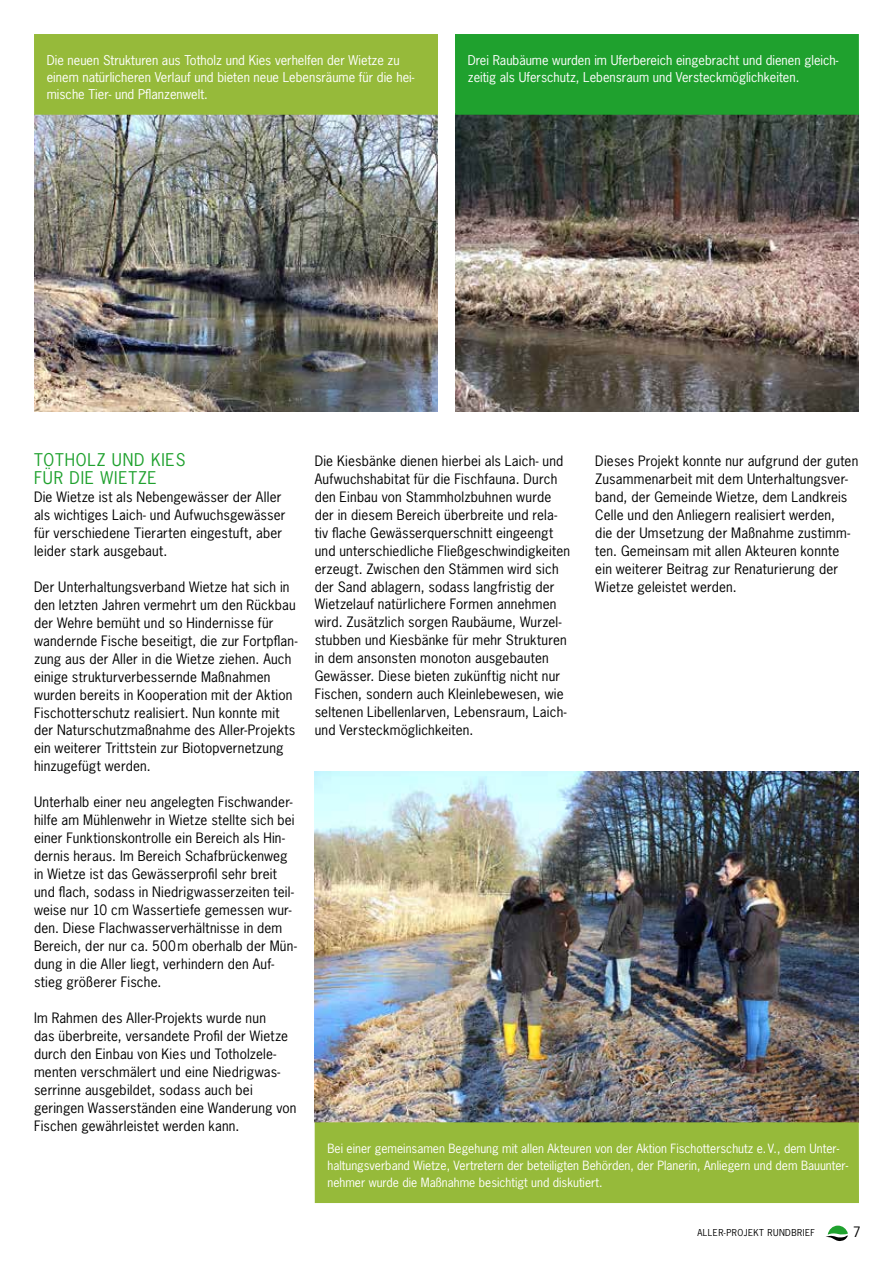
<style>
.page{position:relative;width:893px;height:1263px;background:#fff}
.page>*{position:absolute;margin:0;border:0;box-sizing:border-box;transform-origin:0 0}
.t1{font:16.5px/18px "News Gothic Std";letter-spacing:.05em;color:#1fa12e}
.t2{font:13.5px/18px "News Gothic Std";letter-spacing:.015em;color:#000}
.t3{font:12.75px/17px "News Gothic Std";color:#fff}
.t4{font:12px/17px "News Gothic Std";color:#fff}
.t5{font:9px "News Gothic Std";letter-spacing:.05em;color:#000}
</style>
<div class="page">
<svg style="left:826px;top:1225px;width:22px;height:16px"></svg>
<img style="left:34px;top:115px;width:825px;height:297px">
<div style="left:455px;top:34px;width:404px;height:81px;background:#1fa12e"></div>
<div style="left:34px;top:34px;width:412px;height:81px;background:#96ba3a"></div>
<img style="left:315px;top:771px;width:544px;height:351px">
<div style="left:315px;top:1122px;width:544px;height:81px;background:#96ba3a"></div>
<div style="left:438px;top:26px;width:17px;height:404px;background:#fff"></div>
<p class="t3" style="left:47px;top:52px;width:369px">Die neuen Strukturen aus Totholz und Kies verhelfen der Wietze zu einem natürlicheren Verlauf und bieten neue Lebensräume für die hei&shy;mische Tier- und Pflanzenwelt.</p>
<p class="t3" style="left:468px;top:52px;width:372px">Drei Raubäume wurden im Uferbereich eingebracht und dienen gleich&shy;zeitig als Uferschutz, Lebensraum und Versteckmöglichkeiten.</p>
<p class="t1" style="left:34px;top:450px;width:153px">TOTHOLZ UND KIES<br>FÜR DIE WIETZE</p>
<p class="t2" style="left:34px;top:487px;width:253px">Die Wietze ist als Nebengewässer der Aller als wichtiges Laich- und Aufwuchsgewässer für verschiedene Tierarten eingestuft, aber leider stark ausgebaut.</p>
<p class="t2" style="left:34px;top:577px;width:265px">Der Unterhaltungsverband Wietze hat sich in den letzten Jahren vermehrt um den Rückbau der Wehre bemüht und so Hindernisse für wandernde Fische beseitigt, die zur Fortpflan&shy;zung aus der Aller in die Wietze ziehen. Auch einige strukturverbessernde Maßnahmen wurden bereits in Kooperation mit der Aktion Fischotterschutz realisiert. Nun konnte mit der Naturschutzmaßnahme des Aller-Projekts ein weiterer Trittstein zur Biotopvernetzung hinzugefügt werden.</p>
<p class="t2" style="left:34px;top:793px;width:264px">Unterhalb einer neu angelegten Fischwander&shy;hilfe am Mühlenwehr in Wietze stellte sich bei einer Funktionskontrolle ein Bereich als Hin&shy;dernis heraus. Im Bereich Schafbrückenweg in Wietze ist das Gewässerprofil sehr breit und flach, sodass in Niedrigwasserzeiten teil&shy;weise nur 10 cm Wassertiefe gemessen wur&shy;den. Diese Flachwasserverhältnisse in dem Bereich, der nur ca. 500m oberhalb der Mün&shy;dung in die Aller liegt, verhindern den Auf&shy;stieg größerer Fische.</p>
<p class="t2" style="left:34px;top:1009px;width:264px">Im Rahmen des Aller-Projekts wurde nun<br>das überbreite, versandete Profil der Wietze durch den Einbau von Kies und Totholzele&shy;menten verschmälert und eine Niedrigwas&shy;serrinne ausgebildet, sodass auch bei geringen Wasserständen eine Wanderung von Fischen gewährleistet werden kann.</p>
<p class="t2" style="left:315px;top:451px;width:257px">Die Kiesbänke dienen hierbei als Laich- und Aufwuchshabitat für die Fischfauna. Durch den Einbau von Stammholzbuhnen wurde der in diesem Bereich überbreite und rela&shy;tiv flache Gewässerquerschnitt eingeengt und unterschiedliche Fließgeschwindigkeiten erzeugt. Zwischen den Stämmen wird sich der Sand ablagern, sodass langfristig der Wietzelauf natürlichere Formen annehmen wird. Zusätzlich sorgen Raubäume, Wurzel&shy;stubben und Kiesbänke für mehr Strukturen in dem ansonsten monoton ausgebauten Gewässer. Diese bieten zukünftig nicht nur Fischen, sondern auch Kleinlebewesen, wie seltenen Libellenlarven, Lebensraum, Laich&shy;und Versteckmöglichkeiten.</p>
<p class="t2" style="left:595px;top:451px;width:264px">Dieses Projekt konnte nur aufgrund der guten Zusammenarbeit mit dem Unterhaltungsver&shy;band, der Gemeinde Wietze, dem Landkreis Celle und den Anliegern realisiert werden,<br>die der Umsetzung der Maßnahme zustimm&shy;ten. Gemeinsam mit allen Akteuren konnte ein weiterer Beitrag zur Renaturierung der Wietze geleistet werden.</p>
<p class="t4" style="left:327px;top:1140px;width:522px">Bei einer gemeinsamen Begehung mit allen Akteuren von der Aktion Fischotterschutz e.V., dem Unter&shy;haltungsverband Wietze, Vertretern der beteiligten Behörden, der Planerin, Anliegern und dem Bauunter&shy;nehmer wurde die Maßnahme besichtigt und diskutiert.</p>
<p class="t5" style="left:697px;top:1227px;width:119px">ALLER-PROJEKT RUNDBRIEF</p>
<p class="t2" style="left:853px;top:1223px;width:9px">7</p>
</div>
